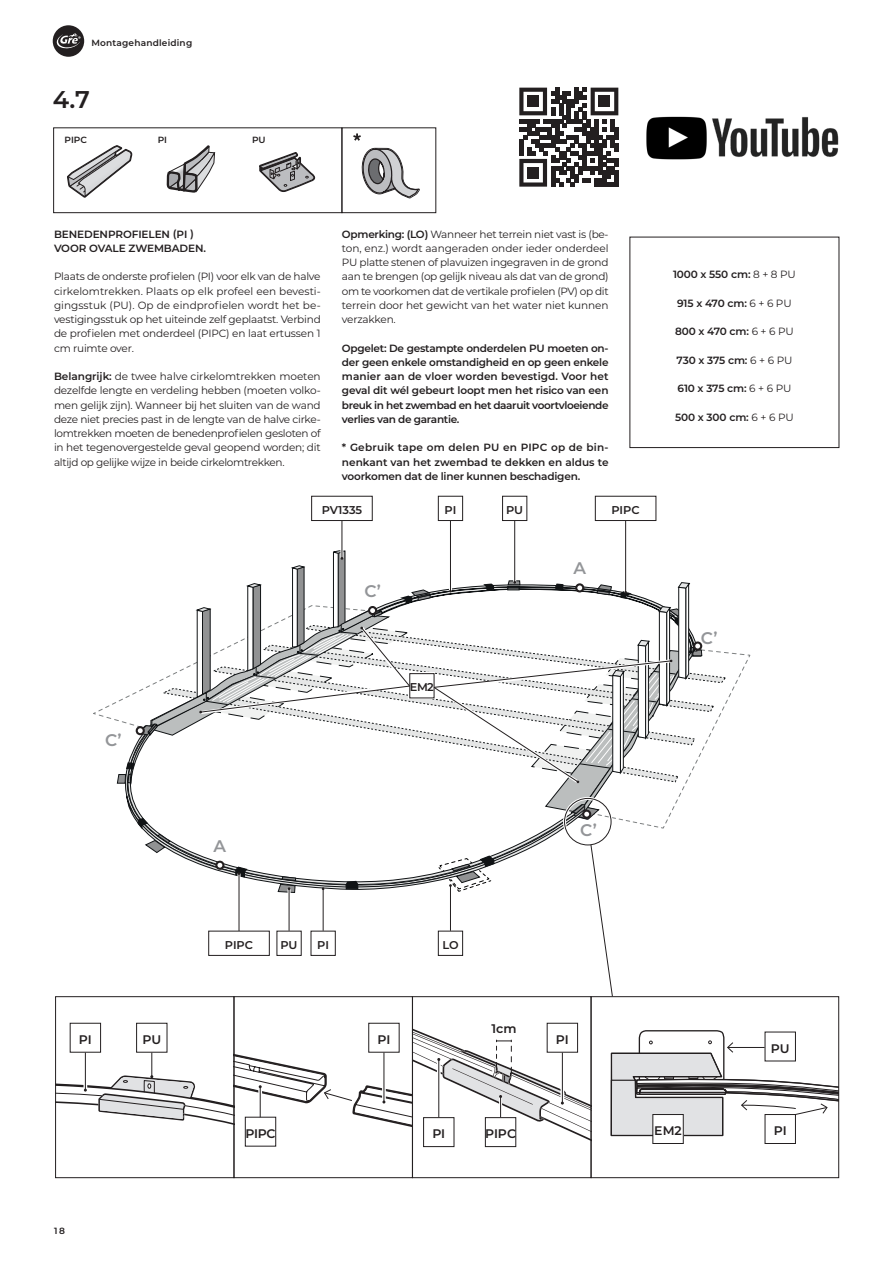
<style>
.page{position:relative;width:893px;height:1263px;background:#fff}
.page>*{position:absolute;margin:0;border:0;box-sizing:border-box;transform-origin:0 0}
.t1{font:600 24.15px "Montserrat";color:#231f20}
.t2{font:600 16.8px "Montserrat";color:#939598}
.t3{font:600 12.45px "Montserrat";letter-spacing:-.01em;color:#231f20}
.t4{font:600 11.25px "Montserrat";letter-spacing:-.01em;color:#231f20}
.t5{font:10.5px/14.2px "Montserrat";letter-spacing:-.02em;color:#231f20;text-align:justify}
.t6{font:600 10.5px/14.2px "Montserrat";letter-spacing:-.02em;color:#231f20;text-align:justify}
.t7{font:600 9px "Montserrat";letter-spacing:.02em;color:#231f20}
.s1{font-weight:600}
.s2{font-weight:400}
</style>
<div class="page">
<svg style="left:53px;top:25px;width:31px;height:32px"></svg>
<div style="left:53px;top:128px;width:289px;height:85px;border:1px solid #231f20"></div>
<div style="left:591px;top:996px;width:248px;height:182px;border:1px solid #231f20"></div>
<div style="left:412px;top:996px;width:179px;height:182px;border:1px solid #231f20"></div>
<div style="left:234px;top:996px;width:179px;height:182px;border:1px solid #231f20"></div>
<div style="left:55px;top:996px;width:179px;height:182px;border:1px solid #231f20"></div>
<div style="left:652px;top:1114px;width:32px;height:30px;border:1px solid #231f20"></div>
<div style="left:765px;top:1114px;width:31px;height:30px;border:1px solid #231f20"></div>
<div style="left:136px;top:1023px;width:31px;height:29px;border:1px solid #231f20"></div>
<svg style="left:611px;top:1030px;width:228px;height:106px"></svg>
<svg style="left:67px;top:145px;width:65px;height:53px"></svg>
<svg style="left:154px;top:128px;width:61px;height:86px"></svg>
<svg style="left:353px;top:133px;width:8px;height:8px"></svg>
<svg style="left:259px;top:152px;width:57px;height:40px"></svg>
<svg style="left:361px;top:148px;width:59px;height:50px"></svg>
<div style="left:70px;top:1023px;width:31px;height:29px;border:1px solid #231f20"></div>
<div style="left:368px;top:1023px;width:32px;height:29px;border:1px solid #231f20"></div>
<div style="left:423px;top:1117px;width:31px;height:30px;border:1px solid #231f20"></div>
<div style="left:485px;top:1117px;width:31px;height:30px;border:1px solid #231f20"></div>
<div style="left:547px;top:1023px;width:31px;height:29px;border:1px solid #231f20"></div>
<svg style="left:56px;top:1024px;width:535px;height:122px"></svg>
<hr style="left:514px;top:520px;width:1px;height:62px;background:#231f20">
<hr style="left:450px;top:520px;width:1px;height:71px;background:#231f20">
<div style="left:502px;top:496px;width:25px;height:25px;border:1px solid #231f20"></div>
<div style="left:438px;top:496px;width:25px;height:25px;border:1px solid #231f20"></div>
<hr style="left:342px;top:520px;width:1px;height:38px;background:#231f20">
<hr style="left:625px;top:520px;width:1px;height:72px;background:#231f20">
<div style="left:311px;top:496px;width:62px;height:25px;border:1px solid #231f20"></div>
<div style="left:595px;top:496px;width:61px;height:25px;border:1px solid #231f20"></div>
<svg style="left:93px;top:550px;width:657px;height:447px"></svg>
<div style="left:216px;top:862px;width:7px;height:7px;background:#fff;border-radius:50%"></div>
<div style="left:215px;top:861px;width:9px;height:9px;border:2px solid #231f20;border-radius:50%"></div>
<div style="left:576px;top:584px;width:7px;height:7px;background:#fff;border-radius:50%"></div>
<div style="left:575px;top:583px;width:9px;height:9px;border:2px solid #231f20;border-radius:50%"></div>
<img style="left:712px;top:117px;width:126px;height:40px">
<img style="left:646px;top:116px;width:61px;height:44px">
<svg style="left:519px;top:88px;width:99px;height:99px"></svg>
<div style="left:527px;top:96px;width:12px;height:11px;background:#231f20"></div>
<div style="left:598px;top:96px;width:12px;height:11px;background:#231f20"></div>
<div style="left:527px;top:167px;width:12px;height:12px;background:#231f20"></div>
<p class="t7" style="left:91px;top:37px;width:102px">Montagehandleiding</p>
<h1 class="t1" style="left:53px;top:83px;width:39px">4.7</h1>
<p class="t7" style="left:65px;top:133px;width:24px">PIPC</p>
<p class="t7" style="left:158px;top:133px;width:11px">PI</p>
<p class="t7" style="left:252px;top:133px;width:15px">PU</p>
<p class="t6" style="left:54px;top:226px;width:154px">BENEDENPROFIELEN (PI )<br>VOOR OVALE ZWEMBADEN.</p>
<p class="t5" style="left:54px;top:269px;width:268px">Plaats de onderste profielen (PI) voor elk van de halve cirkelomtrekken. Plaats op elk profeel een bevesti&shy;gingsstuk (PU). Op de eindprofielen wordt het be&shy;vestigingsstuk op het uiteinde zelf geplaatst. Verbind de profielen met onderdeel (PIPC) en laat ertussen 1 cm ruimte over.</p>
<p class="t5" style="left:54px;top:369px;width:268px"><span class="s1">Belangrijk:</span> de twee halve cirkelomtrekken moeten dezelfde lengte en verdeling hebben (moeten volko&shy;men gelijk zijn). Wanneer bij het sluiten van de wand deze niet precies past in de lengte van de halve cirke&shy;lomtrekken moeten de benedenprofielen gesloten of in het tegenovergestelde geval geopend worden; dit altijd op gelijke wijze in beide cirkelomtrekken.</p>
<p class="t5" style="left:342px;top:226px;width:268px"><span class="s1">Opmerking: (LO)</span> Wanneer het terrein niet vast is (be&shy;ton, enz.) wordt aangeraden onder ieder onderdeel PU platte stenen of plavuizen ingegraven in de grond aan te brengen (op gelijk niveau als dat van de grond) om te voorkomen dat de vertikale profielen (PV) op dit terrein door het gewicht van het water niet kunnen verzakken.</p>
<p class="t6" style="left:342px;top:340px;width:268px">Opgelet: De gestampte onderdelen PU moeten on&shy;der geen enkele omstandigheid en op geen enkele manier aan de vloer worden bevestigd. Voor het geval dit wél gebeurt loopt men het risico van een breuk in het zwembad en het daaruit voortvloeiende verlies van de garantie.</p>
<p class="t6" style="left:342px;top:440px;width:268px">* Gebruik tape om delen PU en PIPC op de bin&shy;nenkant van het zwembad te dekken en aldus te voorkomen dat de liner kunnen beschadigen.</p>
<p class="t4" style="left:322px;top:502px;width:42px">PV1335</p>
<p class="t4" style="left:611px;top:502px;width:30px">PIPC</p>
<p class="t4" style="left:445px;top:502px;width:13px">PI</p>
<p class="t4" style="left:506px;top:502px;width:19px">PU</p>
<h2 class="t2" style="left:105px;top:728px;width:18px">C’</h2>
<h2 class="t2" style="left:214px;top:834px;width:14px">A</h2>
<h2 class="t2" style="left:364px;top:579px;width:18px">C’</h2>
<p class="t4" style="left:410px;top:679px;width:25px">EM2</p>
<h2 class="t2" style="left:573px;top:557px;width:14px">A</h2>
<h2 class="t2" style="left:580px;top:818px;width:18px">C’</h2>
<p class="t6" style="left:673px;top:267px;width:124px">1000 x 550 cm: <span class="s2">8 + 8 PU</span></p>
<p class="t6" style="left:677px;top:295px;width:116px">915 x 470 cm: <span class="s2">6 + 6 PU</span></p>
<p class="t6" style="left:675px;top:324px;width:120px">800 x 470 cm: <span class="s2">6 + 6 PU</span></p>
<p class="t6" style="left:676px;top:352px;width:117px">730 x 375 cm: <span class="s2">6 + 6 PU</span></p>
<p class="t6" style="left:677px;top:381px;width:115px">610 x 375 cm: <span class="s2">6 + 6 PU</span></p>
<p class="t6" style="left:675px;top:409px;width:120px">500 x 300 cm: <span class="s2">6 + 6 PU</span></p>
<h2 class="t2" style="left:701px;top:626px;width:18px">C’</h2>
<p class="t3" style="left:79px;top:1030px;width:14px">PI</p>
<p class="t3" style="left:142px;top:1030px;width:20px">PU</p>
<p class="t4" style="left:225px;top:937px;width:30px">PIPC</p>
<p class="t4" style="left:281px;top:937px;width:19px">PU</p>
<p class="t4" style="left:317px;top:937px;width:13px">PI</p>
<p class="t4" style="left:442px;top:937px;width:18px">LO</p>
<p class="t3" style="left:377px;top:1030px;width:14px">PI</p>
<p class="t3" style="left:491px;top:1020px;width:27px">1cm</p>
<p class="t3" style="left:245px;top:1124px;width:32px">PIPC</p>
<p class="t3" style="left:432px;top:1125px;width:14px">PI</p>
<p class="t3" style="left:485px;top:1125px;width:33px">PIPC</p>
<p class="t3" style="left:556px;top:1030px;width:14px">PI</p>
<p class="t3" style="left:654px;top:1122px;width:29px">EM2</p>
<p class="t3" style="left:771px;top:1039px;width:20px">PU</p>
<p class="t3" style="left:774px;top:1122px;width:14px">PI</p>
<p class="t7" style="left:54px;top:1224px;width:13px">18</p>
</div>
